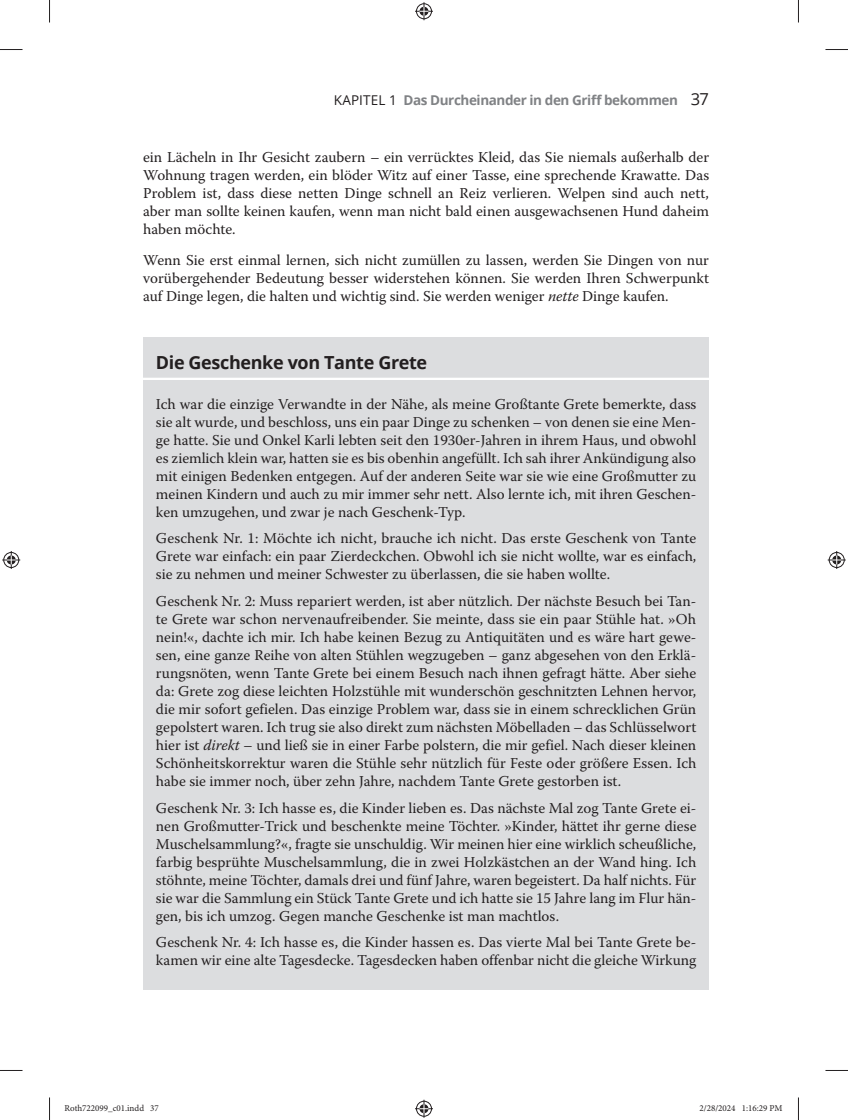
<style>
.page{position:relative;width:848px;height:1120px;background:#fff}
.page>*{position:absolute;margin:0;border:0;box-sizing:border-box;transform-origin:0 0}
.t1{font:700 18px "Open Sans";letter-spacing:-.02em;color:#231f20}
.t2{font:15px/18px "Warnock Pro";color:#231f20;text-align:justify}
.t3{font:700 13.5px "Open Sans";letter-spacing:-.03em;color:#808285}
.t4{font:9px "Minion Pro";color:#231f20}
.s1{font-weight:400;color:#231f20}
.s2{font-weight:400;font-size:16.5px;color:#231f20}
.s3{font-style:italic}
</style>
<div class="page">
<div style="left:143px;top:337px;width:566px;height:57px;background:#dcdddf"></div>
<hr style="left:130px;top:378px;width:579px;height:3px;background:#fff">
<div style="left:143px;top:380px;width:566px;height:162px;background:#dcdddf"></div>
<div style="left:143px;top:514px;width:566px;height:90px;background:#dcdddf"></div>
<div style="left:143px;top:577px;width:566px;height:234px;background:#dcdddf"></div>
<div style="left:143px;top:783px;width:566px;height:162px;background:#dcdddf"></div>
<div style="left:143px;top:918px;width:566px;height:72px;background:#dcdddf"></div>
<svg style="left:0;top:49px;width:22px;height:1px"></svg>
<svg style="left:825px;top:49px;width:22px;height:1px"></svg>
<svg style="left:0;top:1070px;width:22px;height:1px"></svg>
<svg style="left:825px;top:1070px;width:22px;height:1px"></svg>
<svg style="left:49px;top:0;width:1px;height:23px"></svg>
<svg style="left:49px;top:1097px;width:1px;height:22px"></svg>
<svg style="left:798px;top:0;width:1px;height:23px"></svg>
<svg style="left:798px;top:1097px;width:1px;height:22px"></svg>
<svg style="left:415px;top:2px;width:18px;height:18px"></svg>
<svg style="left:415px;top:1099px;width:18px;height:18px"></svg>
<svg style="left:2px;top:551px;width:18px;height:18px"></svg>
<svg style="left:827px;top:551px;width:18px;height:18px"></svg>
<p class="t3" style="left:334px;top:90px;width:376px"><span class="s1">KAPITEL 1</span> Das Durcheinander in den Griff bekommen <span class="s2">37</span></p>
<p class="t2" style="left:143px;top:148px;width:567px">ein Lächeln in Ihr Gesicht zaubern – ein verrücktes Kleid, das Sie niemals außerhalb der Wohnung tragen werden, ein blöder Witz auf einer Tasse, eine sprechende Krawatte. Das Problem ist, dass diese netten Dinge schnell an Reiz verlieren. Welpen sind auch nett, aber man sollte keinen kaufen, wenn man nicht bald einen ausgewachsenen Hund daheim haben möchte.</p>
<p class="t2" style="left:143px;top:250px;width:567px">Wenn Sie erst einmal lernen, sich nicht zumüllen zu lassen, werden Sie Dingen von nur vorübergehender Bedeutung besser widerstehen können. Sie werden Ihren Schwerpunkt auf Dinge legen, die halten und wichtig sind. Sie werden weniger <span class="s3">nette</span> Dinge kaufen.</p>
<p class="t1" style="left:156px;top:349px;width:273px">Die Geschenke von Tante Grete</p>
<p class="t2" style="left:156px;top:394px;width:542px">Ich war die einzige Verwandte in der Nähe, als meine Großtante Grete bemerkte, dass sie alt wurde, und beschloss, uns ein paar Dinge zu schenken – von denen sie eine Men&shy;ge hatte. Sie und Onkel Karli lebten seit den 1930er-Jahren in ihrem Haus, und obwohl es ziemlich klein war, hatten sie es bis obenhin angefüllt. Ich sah ihrer Ankündigung also mit einigen Bedenken entgegen. Auf der anderen Seite war sie wie eine Großmutter zu meinen Kindern und auch zu mir immer sehr nett. Also lernte ich, mit ihren Geschen&shy;ken umzugehen, und zwar je nach Geschenk-Typ.</p>
<p class="t2" style="left:156px;top:529px;width:542px">Geschenk Nr. 1: Möchte ich nicht, brauche ich nicht. Das erste Geschenk von Tante Grete war einfach: ein paar Zierdeckchen. Obwohl ich sie nicht wollte, war es einfach, sie zu nehmen und meiner Schwester zu überlassen, die sie haben wollte.</p>
<p class="t2" style="left:156px;top:591px;width:542px">Geschenk Nr. 2: Muss repariert werden, ist aber nützlich. Der nächste Besuch bei Tan&shy;te Grete war schon nervenaufreibender. Sie meinte, dass sie ein paar Stühle hat. »Oh nein!«, dachte ich mir. Ich habe keinen Bezug zu Antiquitäten und es wäre hart gewe&shy;sen, eine ganze Reihe von alten Stühlen wegzugeben – ganz abgesehen von den Erklä&shy;rungsnöten, wenn Tante Grete bei einem Besuch nach ihnen gefragt hätte. Aber siehe da: Grete zog diese leichten Holzstühle mit wunderschön geschnitzten Lehnen hervor, die mir sofort gefielen. Das einzige Problem war, dass sie in einem schrecklichen Grün gepolstert waren. Ich trug sie also direkt zum nächsten Möbelladen – das Schlüsselwort hier ist <span class="s3">direkt</span> – und ließ sie in einer Farbe polstern, die mir gefiel. Nach dieser kleinen Schönheitskorrektur waren die Stühle sehr nützlich für Feste oder größere Essen. Ich habe sie immer noch, über zehn Jahre, nachdem Tante Grete gestorben ist.</p>
<p class="t2" style="left:156px;top:798px;width:542px">Geschenk Nr. 3: Ich hasse es, die Kinder lieben es. Das nächste Mal zog Tante Grete ei&shy;nen Großmutter-Trick und beschenkte meine Töchter. »Kinder, hättet ihr gerne diese Muschelsammlung?«, fragte sie unschuldig. Wir meinen hier eine wirklich scheußliche, farbig besprühte Muschelsammlung, die in zwei Holzkästchen an der Wand hing. Ich stöhnte, meine Töchter, damals drei und fünf Jahre, waren begeistert. Da half nichts. Für sie war die Sammlung ein Stück Tante Grete und ich hatte sie 15 Jahre lang im Flur hän&shy;gen, bis ich umzog. Gegen manche Geschenke ist man machtlos.</p>
<p class="t2" style="left:156px;top:932px;width:542px">Geschenk Nr. 4: Ich hasse es, die Kinder hassen es. Das vierte Mal bei Tante Grete be&shy;kamen wir eine alte Tagesdecke. Tagesdecken haben offenbar nicht die gleiche Wirkung</p>
<p class="t4" style="left:64px;top:1102px;width:96px">Roth722099_c01.indd 37</p>
<p class="t4" style="left:699px;top:1102px;width:85px">2/28/2024 1:16:29 PM</p>
</div>
